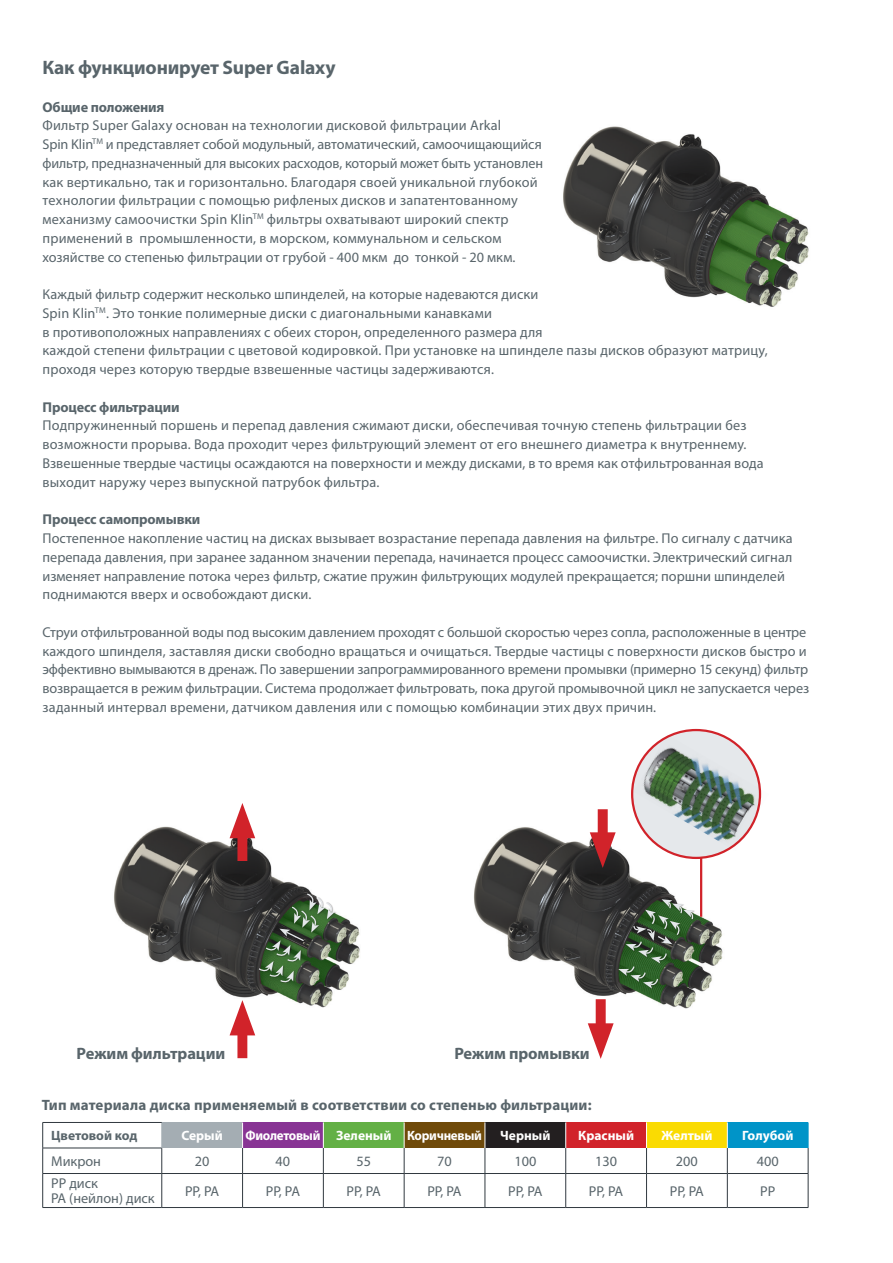
<style>
.page{position:relative;width:893px;height:1263px;background:#fff}
.page>*{position:absolute;margin:0;border:0;box-sizing:border-box;transform-origin:0 0}
.t1{font:700 19.5px "Myriad Pro";letter-spacing:-.01em;color:#59656b}
.t2{font:700 16.5px "Myriad Pro";letter-spacing:-.005em;color:#59656b}
.t3{font:700 15px "Myriad Pro";letter-spacing:.01em;color:#59656b}
.t4{font:14.25px/18.8px "Myriad Pro";letter-spacing:.005em;color:#59656b}
.t5{font:700 14.25px "Myriad Pro";letter-spacing:-.01em;color:#59656b}
.t6{font:700 13.5px "Myriad Pro";color:#fff}
.t7{font:700 13.5px "Myriad Pro";letter-spacing:-.02em;color:#fff;scale:.96 1}
.t8{font:700 13.5px "Myriad Pro";color:#59656b}
</style>
<div class="page">
<img style="left:114px;top:826px;width:246px;height:225px">
<div style="left:326px;top:902px;width:10px;height:19px;background:#231f20;opacity:.35"></div>
<svg style="left:257px;top:892px;width:78px;height:91px;background:#4d614a"></svg>
<div style="left:237px;top:1020px;width:10px;height:38px;background:#d1232a"></div>
<svg style="left:230px;top:1000px;width:25px;height:35px"></svg>
<div style="left:237px;top:823px;width:10px;height:38px;background:#d1232a"></div>
<svg style="left:230px;top:803px;width:25px;height:35px"></svg>
<img style="left:474px;top:803px;width:253px;height:221px">
<hr style="left:700px;top:787px;width:2px;height:130px;background:#d1232a">
<img style="left:634px;top:734px;width:128px;height:117px">
<div style="left:596px;top:999px;width:10px;height:39px;background:#d1232a"></div>
<svg style="left:588px;top:1023px;width:26px;height:36px"></svg>
<div style="left:643px;top:979px;width:16px;height:11px;background:#231f20;opacity:.35"></div>
<div style="left:598px;top:809px;width:10px;height:38px;background:#d1232a"></div>
<svg style="left:590px;top:832px;width:26px;height:36px"></svg>
<div style="left:683px;top:910px;width:13px;height:10px;background:#231f20;opacity:.35"></div>
<svg style="left:618px;top:899px;width:76px;height:89px;background:#486245"></svg>
<div style="left:162px;top:1122px;width:81px;height:26px;background:#a4adb3"></div>
<div style="left:243px;top:1122px;width:80px;height:26px;background:#883494"></div>
<div style="left:323px;top:1122px;width:81px;height:26px;background:#63b045"></div>
<div style="left:404px;top:1122px;width:81px;height:26px;background:#6f4a0a"></div>
<div style="left:485px;top:1122px;width:81px;height:26px;background:#231f20"></div>
<div style="left:566px;top:1122px;width:80px;height:26px;background:#d1232a"></div>
<div style="left:646px;top:1122px;width:81px;height:26px;background:#fadb02"></div>
<div style="left:727px;top:1122px;width:81px;height:26px;background:#0094c8"></div>
<hr style="left:43px;top:1173px;width:119px;height:1px;background:#313940">
<hr style="left:42px;top:1174px;width:1px;height:33px;background:#313940">
<hr style="left:162px;top:1174px;width:1px;height:33px;background:#313940">
<hr style="left:242px;top:1174px;width:1px;height:33px;background:#313940">
<hr style="left:323px;top:1174px;width:1px;height:33px;background:#313940">
<hr style="left:404px;top:1174px;width:1px;height:33px;background:#313940">
<hr style="left:485px;top:1174px;width:1px;height:33px;background:#313940">
<hr style="left:565px;top:1174px;width:1px;height:33px;background:#313940">
<hr style="left:646px;top:1174px;width:1px;height:33px;background:#313940">
<hr style="left:727px;top:1174px;width:1px;height:33px;background:#313940">
<hr style="left:808px;top:1174px;width:1px;height:33px;background:#313940">
<hr style="left:43px;top:1207px;width:119px;height:1px;background:#313940">
<hr style="left:162px;top:1207px;width:81px;height:1px;background:#313940">
<hr style="left:243px;top:1207px;width:80px;height:1px;background:#313940">
<hr style="left:323px;top:1207px;width:81px;height:1px;background:#313940">
<hr style="left:404px;top:1207px;width:81px;height:1px;background:#313940">
<hr style="left:485px;top:1207px;width:81px;height:1px;background:#313940">
<hr style="left:566px;top:1207px;width:80px;height:1px;background:#313940">
<hr style="left:646px;top:1207px;width:81px;height:1px;background:#313940">
<hr style="left:727px;top:1207px;width:81px;height:1px;background:#313940">
<hr style="left:43px;top:1122px;width:119px;height:1px;background:#313940">
<svg style="left:42px;top:1123px;width:1px;height:50px"></svg>
<hr style="left:43px;top:1148px;width:119px;height:1px;background:#313940">
<svg style="left:242px;top:1122px;width:1px;height:51px"></svg>
<svg style="left:323px;top:1122px;width:1px;height:51px"></svg>
<svg style="left:404px;top:1122px;width:1px;height:51px"></svg>
<svg style="left:485px;top:1122px;width:1px;height:51px"></svg>
<svg style="left:565px;top:1122px;width:1px;height:51px"></svg>
<svg style="left:646px;top:1122px;width:1px;height:51px"></svg>
<svg style="left:727px;top:1122px;width:1px;height:51px"></svg>
<hr style="left:162px;top:1173px;width:81px;height:1px;background:#313940">
<hr style="left:243px;top:1173px;width:80px;height:1px;background:#313940">
<hr style="left:323px;top:1173px;width:81px;height:1px;background:#313940">
<hr style="left:404px;top:1173px;width:81px;height:1px;background:#313940">
<hr style="left:485px;top:1173px;width:81px;height:1px;background:#313940">
<hr style="left:566px;top:1173px;width:80px;height:1px;background:#313940">
<hr style="left:646px;top:1173px;width:81px;height:1px;background:#313940">
<hr style="left:727px;top:1173px;width:81px;height:1px;background:#313940">
<svg style="left:162px;top:1148px;width:1px;height:25px"></svg>
<svg style="left:808px;top:1122px;width:1px;height:51px"></svg>
<img style="left:563px;top:126px;width:246px;height:181px">
<h1 class="t1" style="left:43px;top:55px;width:295px">Как функционирует Super Galaxy</h1>
<p class="t5" style="left:43px;top:98px;width:123px">Общие положения</p>
<p class="t4" style="left:43px;top:116px;width:502px">Фильтр Super Galaxy основан на технологии дисковой фильтрации Arkal<br>Spin Klin<sup>TM</sup> и представляет собой модульный, автоматический, самоочищающийся фильтр, предназначенный для высоких расходов, который может быть установлен как вертикально, так и горизонтально. Благодаря своей уникальной глубокой технологии фильтрации с помощью рифленых дисков и запатентованному механизму самоочистки Spin Klin<sup>TM</sup> фильтры охватывают широкий спектр применений в промышленности, в морском, коммунальном и сельском хозяйстве со степенью фильтрации от грубой - 400 мкм до тонкой - 20 мкм.</p>
<p class="t4" style="left:43px;top:285px;width:727px">Каждый фильтр содержит несколько шпинделей, на которые надеваются диски<br>Spin Klin<sup>TM</sup>. Это тонкие полимерные диски с диагональными канавками<br>в противоположных направлениях с обеих сторон, определенного размера для<br>каждой степени фильтрации с цветовой кодировкой. При установке на шпинделе пазы дисков образуют матрицу, проходя через которую твердые взвешенные частицы задерживаются.</p>
<p class="t5" style="left:43px;top:398px;width:139px">Процесс фильтрации</p>
<p class="t4" style="left:43px;top:416px;width:723px">Подпружиненный поршень и перепад давления сжимают диски, обеспечивая точную степень фильтрации без возможности прорыва. Вода проходит через фильтрующий элемент от его внешнего диаметра к внутреннему.<br>Взвешенные твердые частицы осаждаются на поверхности и между дисками, в то время как отфильтрованная вода выходит наружу через выпускной патрубок фильтра.</p>
<p class="t5" style="left:43px;top:510px;width:159px">Процесс самопромывки</p>
<p class="t4" style="left:43px;top:529px;width:752px">Постепенное накопление частиц на дисках вызывает возрастание перепада давления на фильтре. По сигналу с датчика перепада давления, при заранее заданном значении перепада, начинается процесс самоочистки. Электрический сигнал изменяет направление потока через фильтр, сжатие пружин фильтрующих модулей прекращается; поршни шпинделей поднимаются вверх и освобождают диски.</p>
<p class="t4" style="left:43px;top:622px;width:768px">Струи отфильтрованной воды под высоким давлением проходят с большой скоростью через сопла, расположенные в центре каждого шпинделя, заставляя диски свободно вращаться и очищаться. Твердые частицы с поверхности дисков быстро и эффективно вымываются в дренаж. По завершении запрограммированного времени промывки (примерно 15 секунд) фильтр возвращается в режим фильтрации. Система продолжает фильтровать, пока другой промывочной цикл не запускается через заданный интервал времени, датчиком давления или с помощью комбинации этих двух причин.</p>
<p class="t2" style="left:77px;top:1042px;width:150px">Режим фильтрации</p>
<p class="t2" style="left:454px;top:1042px;width:137px">Режим промывки</p>
<p class="t3" style="left:42px;top:1095px;width:551px">Тип материала диска применяемый в соответствии со степенью фильтрации:</p>
<p class="t8" style="left:51px;top:1127px;width:88px">Цветовой код</p>
<p class="t6" style="left:181px;top:1127px;width:43px">Серый</p>
<p class="t7" style="left:245px;top:1127px;width:248px">Фиолетовый Зеленый Коричневый</p>
<p class="t6" style="left:500px;top:1127px;width:52px">Черный</p>
<p class="t6" style="left:578px;top:1127px;width:57px">Красный</p>
<p class="t6" style="left:661px;top:1127px;width:52px">Желтый</p>
<p class="t6" style="left:742px;top:1127px;width:53px">Голубой</p>
<p class="t4" style="left:51px;top:1152px;width:51px">Микрон</p>
<p class="t4" style="left:195px;top:1151px;width:16px">20</p>
<p class="t4" style="left:276px;top:1151px;width:16px">40</p>
<p class="t4" style="left:356px;top:1151px;width:16px">55</p>
<p class="t4" style="left:437px;top:1151px;width:16px">70</p>
<p class="t4" style="left:514px;top:1151px;width:23px">100</p>
<p class="t4" style="left:595px;top:1151px;width:23px">130</p>
<p class="t4" style="left:676px;top:1151px;width:23px">200</p>
<p class="t4" style="left:757px;top:1151px;width:23px">400</p>
<p class="t4" style="left:51px;top:1176px;width:105px;line-height:15px">PP диск<br>PA (нейлон) диск</p>
<p class="t4" style="left:185px;top:1181px;width:36px">PP, PA</p>
<p class="t4" style="left:266px;top:1181px;width:36px">PP, PA</p>
<p class="t4" style="left:347px;top:1181px;width:36px">PP, PA</p>
<p class="t4" style="left:427px;top:1181px;width:36px">PP, PA</p>
<p class="t4" style="left:508px;top:1181px;width:36px">PP, PA</p>
<p class="t4" style="left:589px;top:1181px;width:36px">PP, PA</p>
<p class="t4" style="left:670px;top:1181px;width:36px">PP, PA</p>
<p class="t4" style="left:760px;top:1181px;width:17px">PP</p>
</div>
